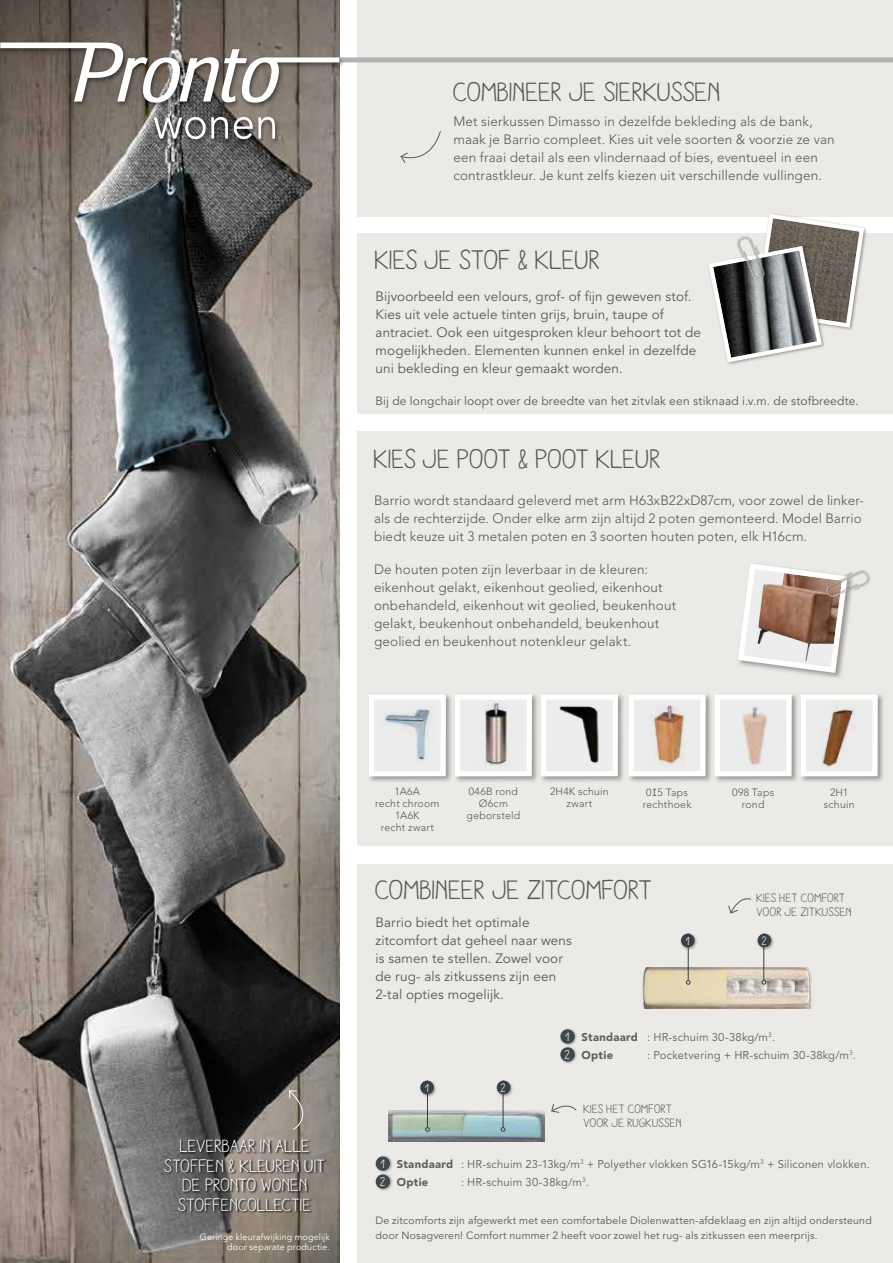
<style>
.page{position:relative;width:893px;height:1263px;background:#fff}
.page>*{position:absolute;margin:0;border:0;box-sizing:border-box;transform-origin:0 0}
.t1{font:27.3px "Aracne";color:#575756}
.t2{font:27px "Aracne";color:#575756}
.t3{font:18px/19.5px "Aracne";color:#fff;text-align:center}
.t4{font:300 13.5px/18px "Avenir LT Std";letter-spacing:.01em;color:#575756}
.t5{font:13.5px/18px "Avenir LT Std";letter-spacing:.01em;color:#575756}
.t6{font:12.15px/14.2px "Aracne";letter-spacing:.015em;color:#575756}
.t7{font:12px "Avenir LT Std";letter-spacing:.015em;color:#575756}
.t8{font:11.25px "Avenir LT Std";letter-spacing:.015em;color:#575756}
.t9{font:900 11.25px "Avenir LT Std";letter-spacing:.025em;color:#575756}
.t10{font:10.5px/15px "Avenir LT Std";letter-spacing:.02em;color:#575756}
.t11{font:300 10.5px/12px "Avenir LT Std";letter-spacing:.025em;color:#575756;text-align:center}
.t12{font:9px/10.5px "Avenir LT Std";letter-spacing:.015em;color:#fff;text-align:right}
.s1{font-family:"Andale Mono";font-weight:400}
.s2{font-weight:900}
</style>
<div class="page">
<div style="left:357px;top:0;width:536px;height:216px;background:#eceae6"></div>
<img style="left:0;top:0;width:339px;height:1263px">
<div style="left:357px;top:234px;width:536px;height:180px;background:#eceae6"></div>
<div style="left:0;top:40px;width:893px;height:106px;background:#000;opacity:.5"></div>
<svg style="left:99px;top:117px;width:129px;height:22px;background:#8a8784"></svg>
<svg style="left:234px;top:117px;width:41px;height:22px"></svg>
<svg style="left:0;top:43px;width:893px;height:60px"></svg>
<svg style="left:288px;top:1090px;width:29px;height:40px"></svg>
<svg style="left:164px;top:1139px;width:163px;height:74px;background:#6d6863"></svg>
<svg style="left:400px;top:131px;width:41px;height:32px"></svg>
<svg style="left:706px;top:213px;width:160px;height:152px"></svg>
<div style="left:357px;top:431px;width:536px;height:415px;background:#eceae6"></div>
<div style="left:357px;top:864px;width:536px;height:399px;background:#eceae6"></div>
<div style="left:559px;top:1027px;width:19px;height:20px;background:#000;opacity:.35"></div>
<svg style="left:560px;top:1029px;width:15px;height:15px"></svg>
<div style="left:559px;top:1045px;width:19px;height:20px;background:#000;opacity:.35"></div>
<svg style="left:560px;top:1047px;width:15px;height:15px"></svg>
<div style="left:374px;top:1154px;width:19px;height:20px;background:#000;opacity:.35"></div>
<svg style="left:376px;top:1156px;width:14px;height:15px"></svg>
<div style="left:374px;top:1172px;width:19px;height:20px;background:#000;opacity:.35"></div>
<svg style="left:376px;top:1174px;width:14px;height:15px"></svg>
<div style="left:367px;top:693px;width:86px;height:91px;background:#000;opacity:.35"></div>
<div style="left:627px;top:693px;width:86px;height:91px;background:#000;opacity:.35"></div>
<div style="left:453px;top:693px;width:86px;height:91px;background:#000;opacity:.35"></div>
<div style="left:713px;top:693px;width:86px;height:91px;background:#000;opacity:.35"></div>
<div style="left:539px;top:693px;width:87px;height:91px;background:#000;opacity:.35"></div>
<div style="left:799px;top:693px;width:86px;height:91px;background:#000;opacity:.35"></div>
<svg style="left:367px;top:693px;width:513px;height:86px"></svg>
<svg style="left:738px;top:564px;width:112px;height:112px"></svg>
<img style="left:820px;top:564px;width:50px;height:44px">
<img style="left:729px;top:230px;width:41px;height:55px">
<img style="left:642px;top:967px;width:171px;height:41px">
<hr style="left:688px;top:933px;width:1px;height:47px;background:#384044">
<svg style="left:686px;top:980px;width:4px;height:5px"></svg>
<div style="left:679px;top:932px;width:19px;height:18px;background:#000;opacity:.35"></div>
<div style="left:681px;top:933px;width:14px;height:14px;background:#384044;border-radius:50%"></div>
<hr style="left:763px;top:933px;width:1px;height:47px;background:#384044">
<svg style="left:761px;top:980px;width:5px;height:5px"></svg>
<div style="left:756px;top:932px;width:19px;height:18px;background:#000;opacity:.35"></div>
<div style="left:757px;top:933px;width:14px;height:14px;background:#384044;border-radius:50%"></div>
<img style="left:388px;top:1111px;width:156px;height:30px">
<hr style="left:427px;top:1080px;width:1px;height:47px;background:#384044">
<svg style="left:425px;top:1127px;width:5px;height:5px"></svg>
<div style="left:418px;top:1079px;width:19px;height:18px;background:#000;opacity:.35"></div>
<div style="left:420px;top:1080px;width:14px;height:14px;background:#384044;border-radius:50%"></div>
<hr style="left:503px;top:1080px;width:1px;height:47px;background:#384044">
<svg style="left:501px;top:1127px;width:4px;height:5px"></svg>
<div style="left:495px;top:1079px;width:19px;height:18px;background:#000;opacity:.35"></div>
<div style="left:497px;top:1080px;width:14px;height:14px;background:#384044;border-radius:50%"></div>
<svg style="left:728px;top:898px;width:23px;height:16px"></svg>
<svg style="left:551px;top:1103px;width:26px;height:10px"></svg>
<svg style="left:565px;top:1032px;width:4px;height:9px"></svg>
<svg style="left:565px;top:1050px;width:5px;height:9px"></svg>
<svg style="left:381px;top:1159px;width:3px;height:9px"></svg>
<svg style="left:380px;top:1177px;width:5px;height:9px"></svg>
<h2 class="t2" style="left:453px;top:76px;width:269px">COMBINEER JE SIERKUSSEN</h2>
<p class="t4" style="left:453px;top:112px;width:383px">Met sierkussen Dimasso in dezelfde bekleding als de bank, maak je Barrio compleet. Kies uit vele soorten &amp; voorzie ze van een fraai detail als een vlindernaad of bies, eventueel in een contrastkleur. Je kunt zelfs kiezen uit verschillende vullingen.</p>
<h1 class="t1" style="left:375px;top:244px;width:227px">KIES JE STOF &amp; KLEUR</h1>
<p class="t5" style="left:375px;top:288px;width:327px">Bijvoorbeeld een velours, grof- of fijn geweven stof.<br>Kies uit vele actuele tinten grijs, bruin, taupe of antraciet. Ook een uitgesproken kleur behoort tot de mogelijkheden. Elementen kunnen enkel in dezelfde uni bekleding en kleur gemaakt worden.</p>
<p class="t7" style="left:375px;top:394px;width:485px">Bij de longchair loopt over de breedte van het zitvlak een stiknaad i.v.m. de stofbreedte.</p>
<h2 class="t2" style="left:374px;top:444px;width:288px">KIES JE POOT &amp; POOT KLEUR</h2>
<p class="t4" style="left:374px;top:491px;width:491px">Barrio wordt standaard geleverd met arm H63xB22xD87cm, voor zowel de linker&shy;als de rechterzijde. Onder elke arm zijn altijd 2 poten gemonteerd. Model Barrio biedt keuze uit 3 metalen poten en 3 soorten houten poten, elk H16cm.</p>
<p class="t4" style="left:374px;top:560px;width:304px">De houten poten zijn leverbaar in de kleuren: eikenhout gelakt, eikenhout geolied, eikenhout onbehandeld, eikenhout wit geolied, beukenhout gelakt, beukenhout onbehandeld, beukenhout geolied en beukenhout notenkleur gelakt.</p>
<h3 class="t3" style="left:165px;top:1136px;width:163px">LEVERBAAR IN ALLE<br>STOFFEN &amp; KLEUREN UIT<br>DE PRONTO WONEN<br>STOFFENCOLLECTIE</h3>
<p class="t12" style="left:200px;top:1231px;width:132px">Geringe kleurafwijking mogelijk door separate productie.</p>
<p class="t11" style="left:467px;top:785px;width:55px">046B rond<br>Ø6cm geborsteld</p>
<p class="t11" style="left:732px;top:786px;width:44px">098 Taps rond</p>
<p class="t11" style="left:550px;top:785px;width:60px">2H4K schuin zwart</p>
<p class="t11" style="left:824px;top:786px;width:32px">2H1 schuin</p>
<p class="t11" style="left:375px;top:785px;width:66px">1A6A<br>recht chroom<br>1A6K<br>recht zwart</p>
<p class="t11" style="left:643px;top:786px;width:50px">0<span class="s1">I</span>5 Taps rechthoek</p>
<h1 class="t1" style="left:375px;top:874px;width:279px">COMBINEER JE ZITCOMFORT</h1>
<p class="t5" style="left:375px;top:913px;width:198px">Barrio biedt het optimale zitcomfort dat geheel naar wens is samen te stellen. Zowel voor de rug- als zitkussens zijn een<br>2-tal opties mogelijk.</p>
<p class="t6" style="left:757px;top:890px;width:96px">KIES HET COMFORT<br>VOOR JE ZITKUSSEN</p>
<p class="t8" style="left:582px;top:1030px;width:195px"><span class="s2">Standaard</span> : HR-schuim 30-38kg/m<sup>3</sup>.</p>
<p class="t9" style="left:582px;top:1048px;width:33px">Optie</p>
<p class="t8" style="left:647px;top:1048px;width:210px">: Pocketvering + HR-schuim 30-38kg/m<sup>3</sup>.</p>
<p class="t6" style="left:584px;top:1101px;width:100px">KIES HET COMFORT<br>VOOR JE RUGKUSSEN</p>
<p class="t8" style="left:397px;top:1157px;width:474px"><span class="s2">Standaard</span> : HR-schuim 23-13kg/m<sup>3</sup> + Polyether vlokken SG16-15kg/m<sup>3</sup> + Siliconen vlokken.</p>
<p class="t9" style="left:397px;top:1175px;width:33px">Optie</p>
<p class="t8" style="left:461px;top:1175px;width:129px">: HR-schuim 30-38kg/m<sup>3</sup>.</p>
<p class="t10" style="left:375px;top:1213px;width:498px">De zitcomforts zijn afgewerkt met een comfortabele Diolenwatten-afdeklaag en zijn altijd ondersteund door Nosagveren! Comfort nummer 2 heeft voor zowel het rug- als zitkussen een meerprijs.</p>
</div>
